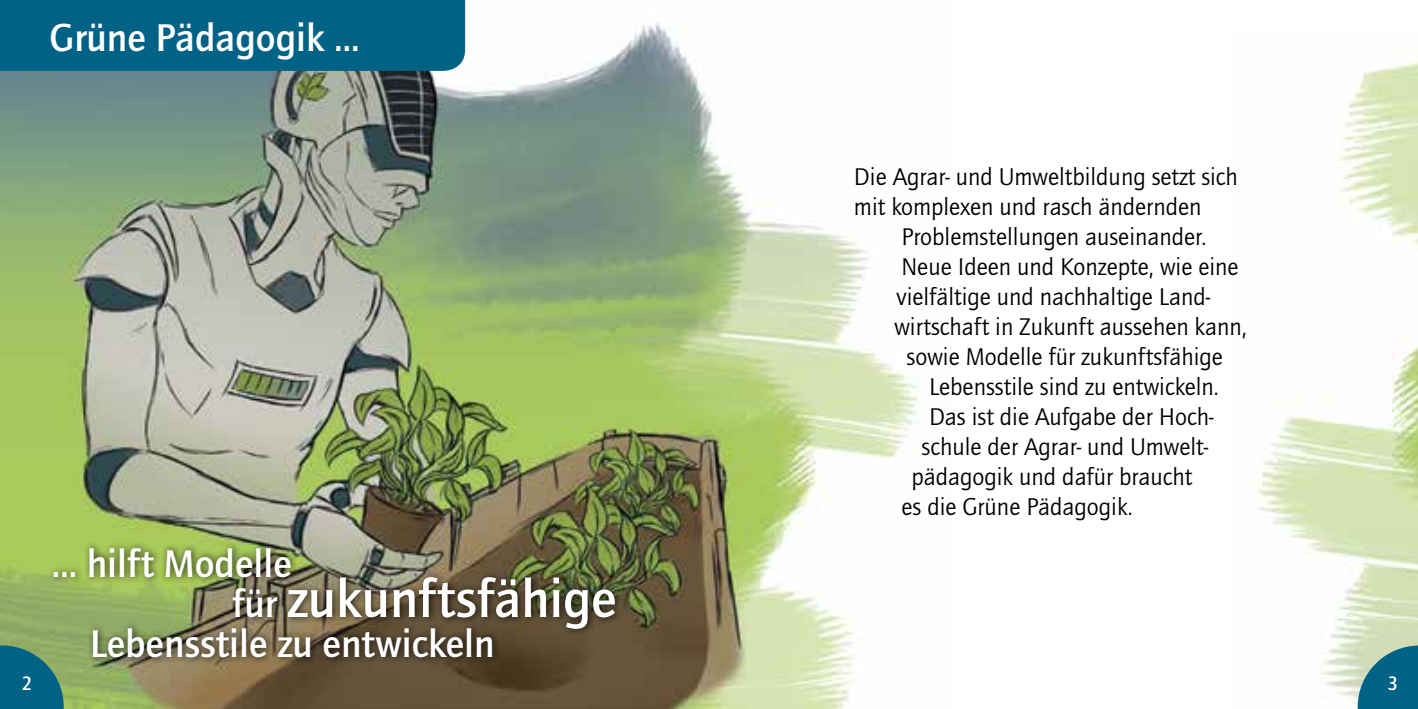
<style>
.page{position:relative;width:1418px;height:709px;background:#fff}
.page>*{position:absolute;margin:0;border:0;box-sizing:border-box;transform-origin:0 0}
.t1{font:700 55px "Quay Itc T";color:#fff}
.t2{font:700 40px "Quay Itc T";color:#fff}
.t3{font:25px/30px "Quay Itc T";color:#000}
.t4{font:500 20px "Quay Sans";color:#fff;scale:.95 1}
.s1{font-size:40px}
</style>
<div class="page">
<img style="left:0;top:0;width:919px;height:709px">
<img style="left:1256px;top:60px;width:161px;height:645px">
<svg style="left:0;top:645px;width:64px;height:64px;background:#156d80"></svg>
<svg style="left:1357px;top:645px;width:60px;height:64px;background:#317f91"></svg>
<div style="left:0;top:0;width:465px;height:71px;background:#006385"></div>
<div style="left:48px;top:540px;width:575px;height:125px;background:#000;opacity:.75"></div>
<h2 class="t2" style="left:50px;top:14px;width:311px">Grüne Pädagogik …</h2>
<h2 class="t2" style="left:52px;top:540px;width:241px">… hilft Modelle</h2>
<h1 class="t1" style="left:232px;top:566px;width:385px"><span class="s1">für</span> zukunftsfähige</h1>
<h2 class="t2" style="left:90px;top:620px;width:406px">Lebensstile zu entwickeln</h2>
<p class="t3" style="left:854px;top:161px;width:385px">Die Agrar- und Umweltbildung setzt sich mit komplexen und rasch ändernden</p>
<p class="t3" style="left:901px;top:221px;width:306px">Problemstellungen auseinander.</p>
<p class="t3" style="left:901px;top:251px;width:338px">Neue Ideen und Konzepte, wie eine</p>
<p class="t3" style="left:896px;top:281px;width:315px">vielfältige und nachhaltige Land-</p>
<p class="t3" style="left:894px;top:311px;width:354px">wirtschaft in Zukunft aussehen kann,</p>
<p class="t3" style="left:906px;top:341px;width:318px">sowie Modelle für zukunftsfähige</p>
<p class="t3" style="left:929px;top:371px;width:291px">Lebensstile sind zu entwickeln.</p>
<p class="t3" style="left:929px;top:401px;width:286px">Das ist die Aufgabe der Hoch-</p>
<p class="t3" style="left:921px;top:431px;width:288px">schule der Agrar- und Umwelt-</p>
<p class="t3" style="left:911px;top:461px;width:282px">pädagogik und dafür braucht</p>
<p class="t3" style="left:901px;top:491px;width:233px">es die Grüne Pädagogik.</p>
<p class="t4" style="left:22px;top:672px;width:12px">2</p>
<p class="t4" style="left:1387px;top:672px;width:12px">3</p>
</div>
